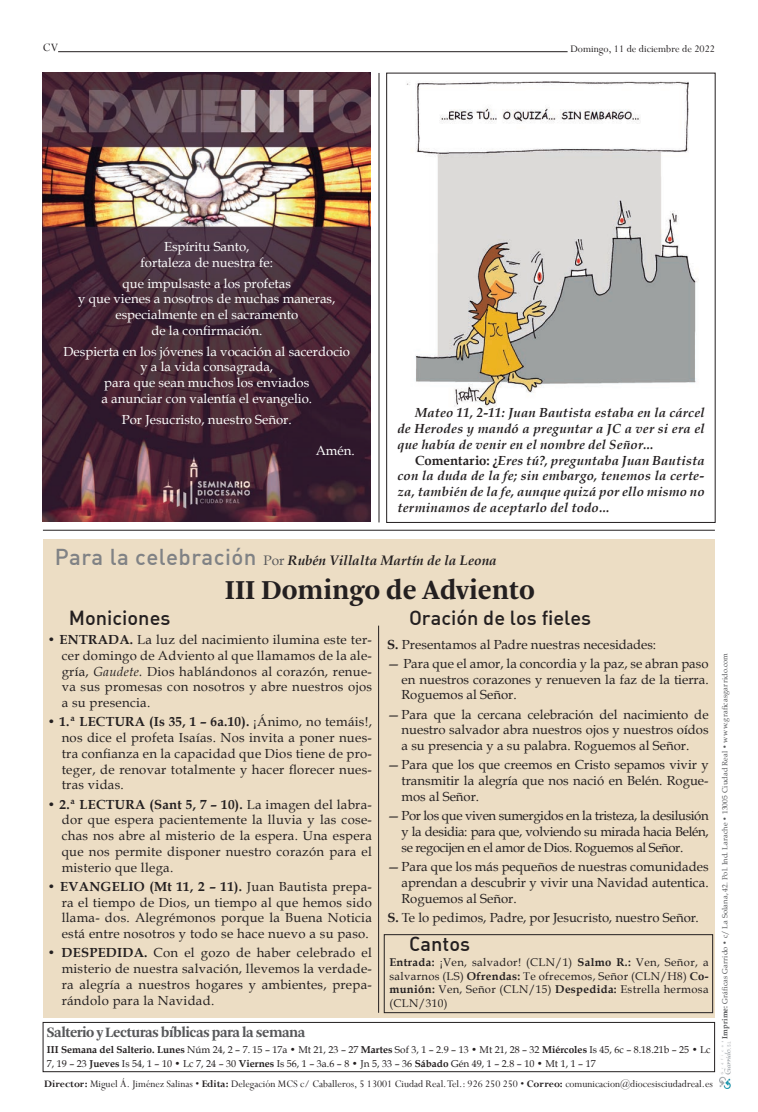
<style>
.page{position:relative;width:758px;height:1112px;background:#fff}
.page>*{position:absolute;margin:0;border:0;box-sizing:border-box;transform-origin:0 0}
.t1{font:700 28.75px "Arnhem";color:#231f20}
.t2{font:500 20px "DIN Alternate";color:#231f20}
.t3{font:700 15px "Arnhem";letter-spacing:-.03em;color:#57585a}
.t4{font:italic 700 13.75px "Book Antiqua";color:#231f20}
.t5{font:13.12px/15.8px "Book Antiqua";letter-spacing:.005em;color:#231f20;text-align:justify}
.t6{font:13.12px/15.8px "Book Antiqua";color:#fff;text-align:center}
.t7{font:italic 700 13.12px/15.8px "Book Antiqua";letter-spacing:.015em;color:#231f20;text-align:justify}
.t8{font:12.5px "Perpetua";color:#231f20}
.t9{font:11.25px/13.5px "Book Antiqua";letter-spacing:.03em;color:#231f20;text-align:justify}
.t10{font:11.25px "Perpetua";color:#231f20}
.t11{font:11.12px "Perpetua";color:#231f20}
.t12{font:10px/13.8px "Book Antiqua";color:#231f20}
.t13{font:7.5px "Book Antiqua";letter-spacing:.02em;color:#57585a}
.s1{font-style:normal}
.s2{font-family:"DIN";font-weight:500;font-style:normal;font-size:22.5px;color:#808285}
.s3{font-weight:400;font-style:normal;color:#57585a}
.s4{font-weight:700}
.s5{font-style:italic}
</style>
<div class="page">
<div style="left:43px;top:1022px;width:672px;height:50px;border:1px solid #231f20"></div>
<div style="left:44px;top:539px;width:671px;height:479px;background:#ecddc4"></div>
<hr style="left:58px;top:51px;width:509px;height:1px;background:#231f20">
<img style="left:719px;top:1042px;width:12px;height:47px">
<img style="left:401px;top:72px;width:300px;height:335px">
<hr style="left:43px;top:530px;width:672px;height:1px;background:#231f20">
<hr style="left:379px;top:73px;width:1px;height:449px;background:#231f20">
<div style="left:384px;top:934px;width:328px;height:79px;border:1px solid #231f20"></div>
<hr style="left:378px;top:626px;width:1px;height:387px;background:#231f20">
<div style="left:386px;top:73px;width:329px;height:450px;border:1px solid #231f20"></div>
<img style="left:43px;top:73px;width:328px;height:449px">
<p class="t8" style="left:43px;top:39px;width:17px">CV</p>
<p class="t10" style="left:570px;top:42px;width:146px">Domingo, 11 de diciembre de 2022</p>
<p class="t6" style="left:141px;top:238px;width:134px">Espíritu Santo, fortaleza de nuestra fe:</p>
<p class="t6" style="left:78px;top:275px;width:259px">que impulsaste a los profetas<br>y que vienes a nosotros de muchas maneras, especialmente en el sacramento<br>de la confirmación.</p>
<p class="t6" style="left:63px;top:343px;width:288px">Despierta en los jóvenes la vocación al sacerdocio y a la vida consagrada,<br>para que sean muchos los enviados<br>a anunciar con valentía el evangelio.</p>
<p class="t6" style="left:122px;top:411px;width:171px">Por Jesucristo, nuestro Señor.</p>
<p class="t6" style="left:316px;top:442px;width:41px">Amén.</p>
<p class="t7" style="left:397px;top:405px;width:309px;text-indent:18px">Mateo 11, 2-11: Juan Bautista estaba en la cárcel de Herodes y mandó a preguntar a JC a ver si era el que había de venir en el nombre del Señor…</p>
<p class="t7" style="left:397px;top:452px;width:309px;text-indent:18px"><span class="s1">Comentario: ¿</span>Eres tú?, preguntaba Juan Bautista con la duda de la fe; sin embargo, tenemos la certe&shy;za, también de la fe, aunque quizá por ello mismo no terminamos de aceptarlo del todo…</p>
<p class="t4" style="left:55px;top:551px;width:443px"><span class="s2">Para la celebración</span> <span class="s3">Por</span> Rubén Villalta Martín de la Leona</p>
<h1 class="t1" style="left:225px;top:573px;width:311px">III Domingo de Adviento</h1>
<h2 class="t2" style="left:69px;top:605px;width:103px">Moniciones</h2>
<h2 class="t2" style="left:409px;top:605px;width:184px">Oración de los fieles</h2>
<p class="t5" style="left:62px;top:631px;width:312px;text-indent:-14px"><span class="s4">• ENTRADA.</span> La luz del nacimiento ilumina este ter&shy;cer domingo de Adviento al que llamamos de la ale&shy;gría, <span class="s5">Gaudete.</span> Dios hablándonos al corazón, renue&shy;va sus promesas con nosotros y abre nuestros ojos a su presencia.</p>
<p class="t5" style="left:62px;top:714px;width:312px;text-indent:-14px"><span class="s4">• 1.ª LECTURA (Is 35, 1 – 6a.10).</span> ¡Ánimo, no temáis!, nos dice el profeta Isaías. Nos invita a poner nues&shy;tra confianza en la capacidad que Dios tiene de pro&shy;teger, de renovar totalmente y hacer florecer nues&shy;tras vidas.</p>
<p class="t5" style="left:62px;top:796px;width:312px;text-indent:-14px"><span class="s4">• 2.ª LECTURA (Sant 5, 7 – 10).</span> La imagen del labra&shy;dor que espera pacientemente la lluvia y las cose&shy;chas nos abre al misterio de la espera. Una espera que nos permite disponer nuestro corazón para el misterio que llega.</p>
<p class="t5" style="left:62px;top:878px;width:312px;text-indent:-14px"><span class="s4">• EVANGELIO (Mt 11, 2 – 11).</span> Juan Bautista prepa&shy;ra el tiempo de Dios, un tiempo al que hemos sido llama- dos. Alegrémonos porque la Buena Noticia está entre nosotros y todo se hace nuevo a su paso.</p>
<p class="t5" style="left:62px;top:945px;width:312px;text-indent:-14px"><span class="s4">• DESPEDIDA.</span> Con el gozo de haber celebrado el misterio de nuestra salvación, llevemos la verdade&shy;ra alegría a nuestros hogares y ambientes, prepa&shy;rándolo para la Navidad.</p>
<p class="t5" style="left:387px;top:636px;width:270px"><span class="s4">S.</span> Presentamos al Padre nuestras necesidades:</p>
<p class="t5" style="left:401px;top:655px;width:308px;text-indent:-14px">— Para que el amor, la concordia y la paz, se abran paso en nuestros corazones y renueven la faz de la tierra.<br>Roguemos al Señor.</p>
<p class="t5" style="left:401px;top:706px;width:309px;text-indent:-14px">—Para que la cercana celebración del nacimiento de nuestro salvador abra nuestros ojos y nuestros oídos a su presencia y a su palabra. Roguemos al Señor.</p>
<p class="t5" style="left:401px;top:757px;width:308px;text-indent:-14px">—Para que los que creemos en Cristo sepamos vivir y transmitir la alegría que nos nació en Belén. Rogue&shy;mos al Señor.</p>
<p class="t5" style="left:401px;top:808px;width:309px;text-indent:-14px">—Por los que viven sumergidos en la tristeza, la desilusión y la desidia: para que, volviendo su mirada hacia Belén, se regocijen en el amor de Dios. Roguemos al Señor.</p>
<p class="t5" style="left:401px;top:858px;width:308px;text-indent:-14px">—Para que los más pequeños de nuestras comunidades aprendan a descubrir y vivir una Navidad autentica.<br>Roguemos al Señor.</p>
<p class="t5" style="left:387px;top:909px;width:313px"><span class="s4">S.</span> Te lo pedimos, Padre, por Jesucristo, nuestro Señor.</p>
<h2 class="t2" style="left:409px;top:931px;width:63px">Cantos</h2>
<p class="t9" style="left:389px;top:955px;width:321px"><span class="s4">Entrada:</span> ¡Ven, salvador! (CLN/1) <span class="s4">Salmo R.:</span> Ven, Señor, a salvarnos (LS) <span class="s4">Ofrendas:</span> Te ofrecemos, Señor (CLN/H8) <span class="s4">Co&shy;munión:</span> Ven, Señor (CLN/15) <span class="s4">Despedida:</span> Estrella hermosa (CLN/310)</p>
<p class="t3" style="left:47px;top:1024px;width:260px">Salterio y Lecturas bíblicas para la semana</p>
<p class="t12" style="left:47px;top:1043px;width:665px"><span class="s4">III Semana del Salterio. Lunes</span> Núm 24, 2 – 7. 15 – 17a • Mt 21, 23 – 27 <span class="s4">Martes</span> Sof 3, 1 – 2.9 – 13 • Mt 21, 28 – 32 <span class="s4">Miércoles</span> Is 45, 6c – 8.18.21b – 25 • Lc<br>7, 19 – 23 <span class="s4">Jueves</span> Is 54, 1 – 10 • Lc 7, 24 – 30 <span class="s4">Viernes</span> Is 56, 1 – 3a.6 – 8 • Jn 5, 33 – 36 <span class="s4">Sábado</span> Gén 49, 1 – 2.8 – 10 • Mt 1, 1 – 17</p>
<p class="t11" style="left:44px;top:1076px;width:670px"><span class="s4">Director:</span> Miguel Á. Jiménez Salinas • <span class="s4">Edita:</span> Delegación MCS c/ Caballeros, 5 13001 Ciudad Real. Tel.: 926 250 250 • <span class="s4">Correo:</span> comunicacion@diocesisciudadreal.es</p>
<p class="t13" style="left:719px;top:1039px;width:387px;rotate:-90deg"><span class="s4">Imprime:</span> Gráficas Garrido • c/ La Solana, 42. Pol. Ind. Larache • 13005 Ciudad Real • www.graficasgarrido.com</p>
</div>
